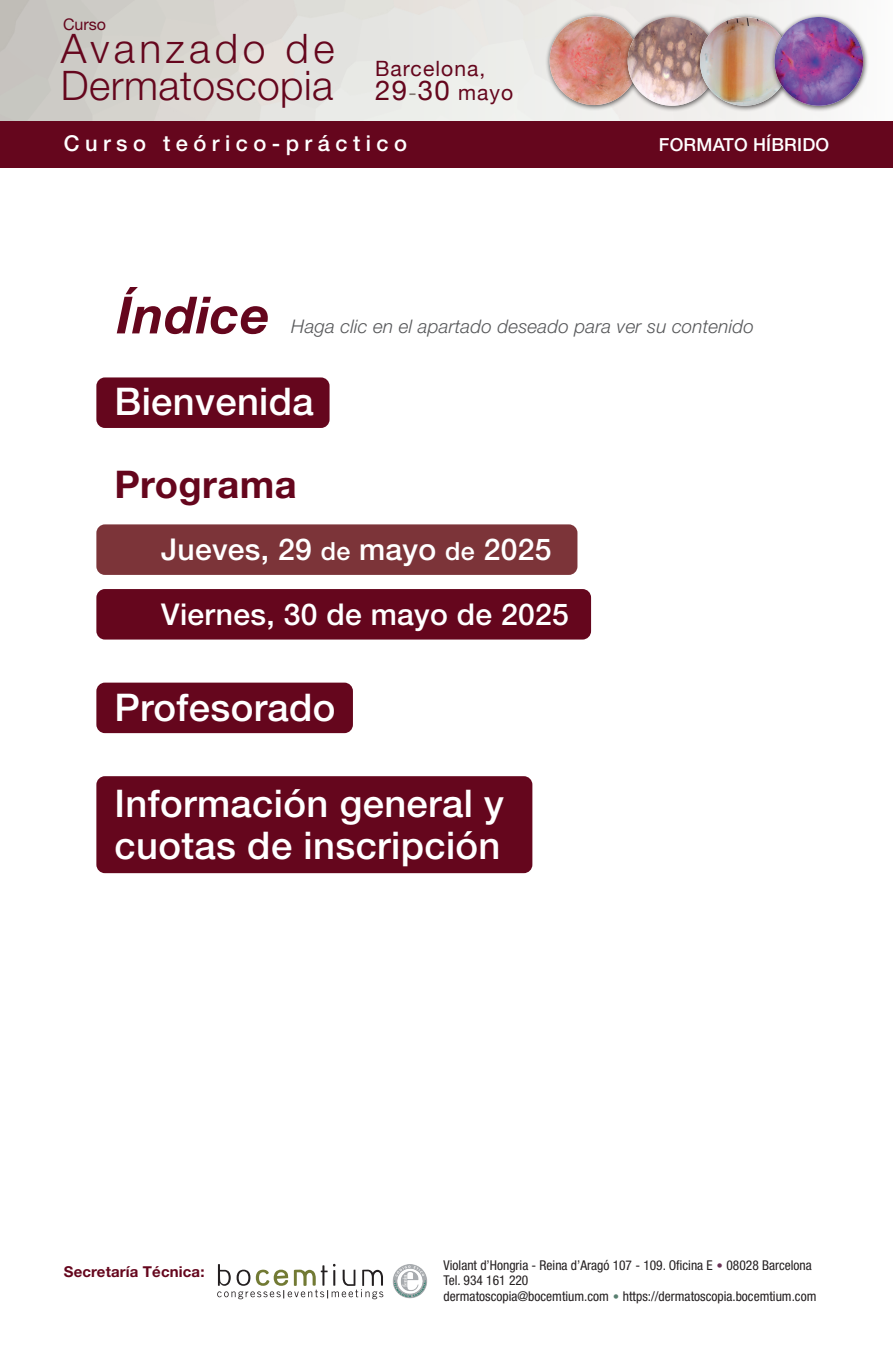
<style>
.page{position:relative;width:893px;height:1361px;background:#fff}
.page>*{position:absolute;margin:0;border:0;box-sizing:border-box;transform-origin:0 0}
.t1{font:italic 700 51.3px "Helvetica Neue CE";letter-spacing:.01em;color:#65061d}
.t2{font:300 40.8px/37px "Helvetica Neue LT";letter-spacing:.01em;color:#65061d}
.t3{font:500 38.25px/42px "Helvetica Neue CE";letter-spacing:.01em;color:#fff}
.t4{font:700 38.25px "Helvetica Neue CE";letter-spacing:.01em;color:#65061d}
.t5{font:500 30px/65.2px "Helvetica Neue CE";letter-spacing:.01em;color:#fff}
.t6{font:27.6px "Helvetica Neue";color:#65061d}
.t7{font:500 21.9px "Helvetica Neue CE";letter-spacing:.25em;color:#fff}
.t8{font:21.15px "Helvetica Neue";letter-spacing:.05em;color:#65061d}
.t9{font:italic 300 18.75px "Helvetica Neue CE";letter-spacing:.01em;color:#57585a}
.t10{font:500 18px "Helvetica Neue CE";letter-spacing:.01em;color:#fff}
.t11{font:16.05px "Helvetica Neue CE";color:#65061d}
.t12{font:700 15px "Helvetica Neue LT";letter-spacing:.01em;color:#65061d}
.t13{font:condensed 13.5px/15px "Helvetica Neue LT Std";color:#231f20}
.s1{font-size:21.15px;color:#817973}
.s2{font-size:21.15px}
.s3{font-size:25.05px}
.s4{font-family:"DIN";font-stretch:normal;color:#693256}
.s5{font-family:"DIN";font-stretch:normal;color:#597f70}
</style>
<div class="page">
<div style="left:96px;top:682px;width:257px;height:51px;background:#65061d;border-radius:9px"></div>
<div style="left:96px;top:776px;width:436px;height:97px;background:#65061d;border-radius:9px"></div>
<div style="left:96px;top:524px;width:481px;height:51px;background:#7c3439;border-radius:9px"></div>
<div style="left:96px;top:589px;width:495px;height:50px;background:#65061d;border-radius:9px"></div>
<div style="left:96px;top:377px;width:234px;height:51px;background:#65061d;border-radius:9px"></div>
<svg style="left:217px;top:1264px;width:166px;height:35px"></svg>
<img style="left:392px;top:1264px;width:35px;height:34px">
<div style="left:546px;top:12px;width:98px;height:99px;background:#231f20;opacity:.75"></div>
<img style="left:550px;top:16px;width:88px;height:89px;border-radius:44px">
<div style="left:624px;top:13px;width:98px;height:99px;background:#231f20;opacity:.75"></div>
<img style="left:628px;top:17px;width:88px;height:89px;border-radius:44px">
<div style="left:696px;top:13px;width:99px;height:99px;background:#231f20;opacity:.75"></div>
<img style="left:700px;top:17px;width:89px;height:89px;border-radius:44px">
<div style="left:770px;top:13px;width:99px;height:99px;background:#231f20;opacity:.75"></div>
<img style="left:774px;top:17px;width:89px;height:89px;border-radius:44px">
<div style="left:0;top:121px;width:893px;height:47px;background:#65061d"></div>
<p class="t11" style="left:63px;top:15px;width:45px">Curso</p>
<h2 class="t2" style="left:61px;top:30px;width:275px">Avanzado de<br>Dermatoscopia</h2>
<h3 class="t8" style="left:375px;top:53px;width:112px">Barcelona,</h3>
<h3 class="t6" style="left:375px;top:71px;width:140px">29<span class="s1">-</span>30 <span class="s2">mayo</span></h3>
<h3 class="t7" style="left:64px;top:130px;width:345px">Curso teórico-práctico</h3>
<h3 class="t10" style="left:659px;top:134px;width:172px">FORMATO HÍBRIDO</h3>
<h1 class="t1" style="left:117px;top:283px;width:154px">Índice</h1>
<h3 class="t9" style="left:291px;top:315px;width:464px">Haga clic en el apartado deseado para ver su contenido</h3>
<h3 class="t3" style="left:114px;top:381px;width:201px">Bienvenida</h3>
<h3 class="t4" style="left:114px;top:460px;width:184px">Programa</h3>
<h3 class="t5" style="left:161px;top:516px;width:409px">Jueves, 29 <span class="s3">de</span> mayo <span class="s3">de</span> 2025<br>Viernes, 30 de mayo de 2025</h3>
<h3 class="t3" style="left:114px;top:686px;width:223px">Profesorado</h3>
<h3 class="t3" style="left:114px;top:783px;width:391px">Información general y cuotas de inscripción</h3>
<p class="t12" style="left:64px;top:1262px;width:142px">Secretaría Técnica:</p>
<p class="t13" style="left:444px;top:1257px;width:370px">Violant d’Hongria - Reina d’Aragó 107 - 109. Oficina E <span class="s4">•</span> 08028 Barcelona<br>Tel. 934 161 220</p>
<p class="t13" style="left:444px;top:1289px;width:374px">dermatoscopia@bocemtium.com <span class="s5">•</span> https://dermatoscopia.bocemtium.com</p>
</div>
